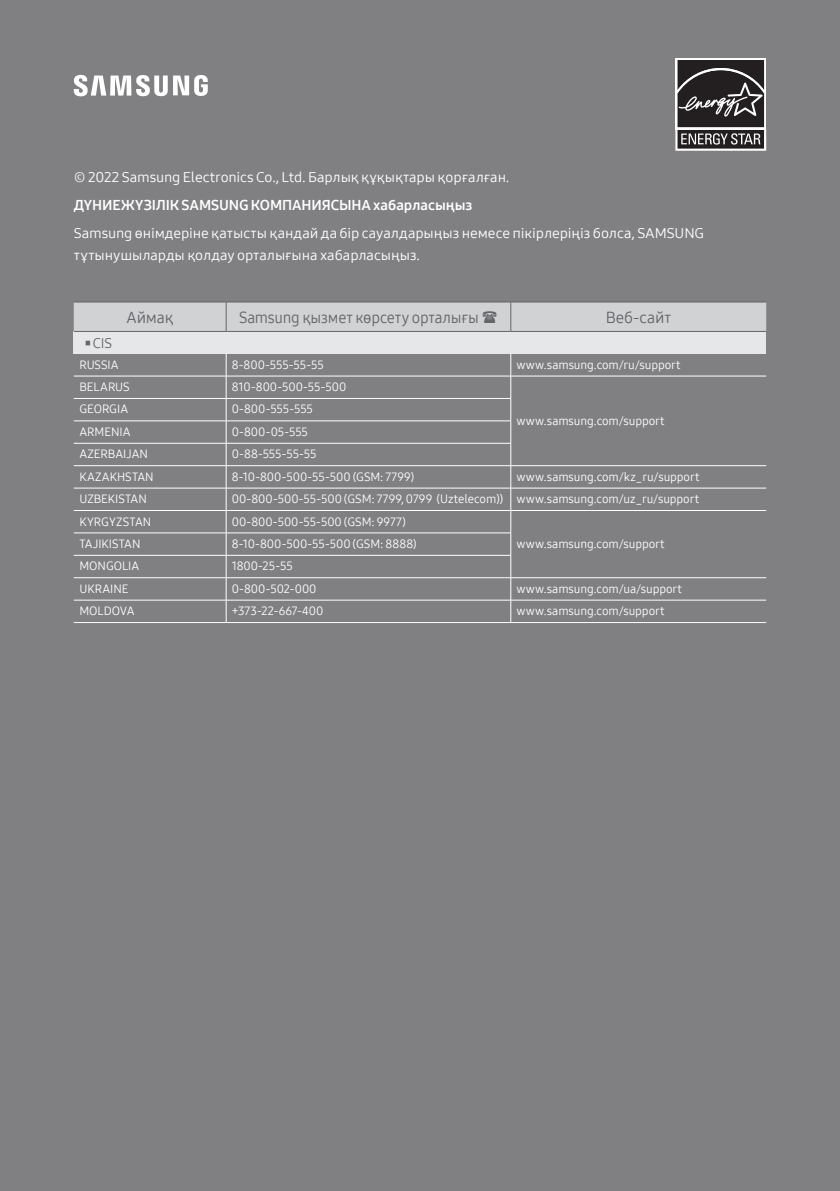
<style>
.page{position:relative;width:840px;height:1191px;background:#fff}
.page>*{position:absolute;margin:0;border:0;box-sizing:border-box;transform-origin:0 0}
.t1{font:16px "Samsung One 400";letter-spacing:-.01em;color:#646569;scale:.96 1}
.t2{font:16px "Samsung One 400";letter-spacing:-.01em;color:#646569}
.t3{font:14px/22px "Samsung One 400";letter-spacing:-.005em;color:#fff;scale:1.05 1}
.t4{font:14px "Samsung One 700";letter-spacing:-.01em;color:#fff;scale:1.05 1}
.t5{font:14px "Samsung One 400";color:#646569}
.t6{font:12px "Samsung One 400";letter-spacing:-.005em;color:#fff}
.s1{font-family:"CP Icon 1"}
</style>
<div class="page">
<div style="left:0;top:0;width:839px;height:1191px;background:#808083"></div>
<svg style="left:74px;top:75px;width:134px;height:21px"></svg>
<div style="left:675px;top:58px;width:90px;height:71px;background:#fff"></div>
<svg style="left:675px;top:60px;width:90px;height:91px"></svg>
<div style="left:74px;top:331px;width:691px;height:23px;background:#e6e7e9"></div>
<hr style="left:74px;top:331px;width:152px;height:1px;background:#646569">
<hr style="left:226px;top:331px;width:284px;height:1px;background:#646569">
<hr style="left:510px;top:331px;width:255px;height:1px;background:#646569">
<hr style="left:74px;top:376px;width:152px;height:1px;background:#fff">
<hr style="left:226px;top:376px;width:284px;height:1px;background:#fff">
<hr style="left:510px;top:376px;width:255px;height:1px;background:#fff">
<hr style="left:74px;top:398px;width:152px;height:1px;background:#fff">
<hr style="left:226px;top:398px;width:284px;height:1px;background:#fff">
<hr style="left:74px;top:420px;width:152px;height:1px;background:#fff">
<hr style="left:226px;top:420px;width:284px;height:1px;background:#fff">
<hr style="left:74px;top:443px;width:152px;height:1px;background:#fff">
<hr style="left:226px;top:443px;width:284px;height:1px;background:#fff">
<hr style="left:74px;top:465px;width:152px;height:1px;background:#fff">
<hr style="left:226px;top:465px;width:284px;height:1px;background:#fff">
<hr style="left:510px;top:465px;width:255px;height:1px;background:#fff">
<hr style="left:74px;top:488px;width:152px;height:1px;background:#fff">
<hr style="left:226px;top:488px;width:284px;height:1px;background:#fff">
<hr style="left:510px;top:488px;width:255px;height:1px;background:#fff">
<hr style="left:74px;top:510px;width:152px;height:1px;background:#fff">
<hr style="left:226px;top:510px;width:284px;height:1px;background:#fff">
<hr style="left:510px;top:510px;width:255px;height:1px;background:#fff">
<hr style="left:74px;top:532px;width:152px;height:1px;background:#fff">
<hr style="left:226px;top:532px;width:284px;height:1px;background:#fff">
<hr style="left:74px;top:555px;width:152px;height:1px;background:#fff">
<hr style="left:226px;top:555px;width:284px;height:1px;background:#fff">
<hr style="left:74px;top:577px;width:152px;height:1px;background:#fff">
<hr style="left:226px;top:577px;width:284px;height:1px;background:#fff">
<hr style="left:510px;top:577px;width:255px;height:1px;background:#fff">
<hr style="left:74px;top:600px;width:152px;height:1px;background:#fff">
<hr style="left:226px;top:600px;width:284px;height:1px;background:#fff">
<svg style="left:226px;top:354px;width:1px;height:268px"></svg>
<hr style="left:510px;top:600px;width:255px;height:1px;background:#fff">
<svg style="left:510px;top:354px;width:1px;height:268px"></svg>
<hr style="left:74px;top:622px;width:152px;height:1px;background:#fff">
<hr style="left:226px;top:622px;width:284px;height:1px;background:#fff">
<hr style="left:510px;top:622px;width:255px;height:1px;background:#fff">
<div style="left:74px;top:302px;width:691px;height:29px;background:#d1d2d4"></div>
<p class="t3" style="left:74px;top:166px;width:416px">© 2022 Samsung Electronics Co., Ltd. Барлық құқықтары қорғалған.</p>
<p class="t4" style="left:74px;top:195px;width:381px">ДҮНИЕЖҮЗІЛІК SAMSUNG КОМПАНИЯСЫНА хабарласыңыз</p>
<p class="t3" style="left:74px;top:221px;width:601px">Samsung өнімдеріне қатысты қандай да бір сауалдарыңыз немесе пікірлеріңіз болса, SAMSUNG тұтынушыларды қолдау орталығына хабарласыңыз.</p>
<h1 class="t2" style="left:126px;top:306px;width:48px">Аймақ</h1>
<h1 class="t1" style="left:239px;top:306px;width:251px">Samsung қызмет көрсету орталығы</h1>
<h1 class="t2" style="left:605px;top:306px;width:67px">Веб-сайт</h1>
<p class="t5" style="left:85px;top:334px;width:29px"><span class="s1">`</span> CIS</p>
<p class="t6" style="left:79px;top:356px;width:41px">RUSSIA</p>
<p class="t6" style="left:232px;top:356px;width:93px">8-800-555-55-55</p>
<p class="t6" style="left:516px;top:356px;width:166px">www.samsung.com/ru/support</p>
<p class="t6" style="left:79px;top:379px;width:52px">BELARUS</p>
<p class="t6" style="left:232px;top:379px;width:116px">810-800-500-55-500</p>
<p class="t6" style="left:516px;top:412px;width:150px">www.samsung.com/support</p>
<p class="t6" style="left:79px;top:401px;width:50px">GEORGIA</p>
<p class="t6" style="left:232px;top:401px;width:83px">0-800-555-555</p>
<p class="t6" style="left:79px;top:423px;width:53px">ARMENIA</p>
<p class="t6" style="left:232px;top:423px;width:78px">0-800-05-555</p>
<p class="t6" style="left:79px;top:446px;width:70px">AZERBAIJAN</p>
<p class="t6" style="left:232px;top:446px;width:86px">0-88-555-55-55</p>
<p class="t6" style="left:79px;top:468px;width:76px">KAZAKHSTAN</p>
<p class="t6" style="left:232px;top:468px;width:184px">8-10-800-500-55-500 (GSM: 7799)</p>
<p class="t6" style="left:516px;top:468px;width:184px">www.samsung.com/kz_ru/support</p>
<p class="t6" style="left:79px;top:491px;width:69px">UZBEKISTAN</p>
<p class="t6" style="left:232px;top:491px;width:468px">00-800-500-55-500 (GSM: 7799, 0799 (Uztelecom)) www.samsung.com/uz_ru/support</p>
<p class="t6" style="left:79px;top:513px;width:73px">KYRGYZSTAN</p>
<p class="t6" style="left:232px;top:513px;width:176px">00-800-500-55-500 (GSM: 9977)</p>
<p class="t6" style="left:79px;top:535px;width:63px">TAJIKISTAN</p>
<p class="t6" style="left:232px;top:535px;width:186px">8-10-800-500-55-500 (GSM: 8888)</p>
<p class="t6" style="left:516px;top:535px;width:150px">www.samsung.com/support</p>
<p class="t6" style="left:79px;top:558px;width:61px">MONGOLIA</p>
<p class="t6" style="left:232px;top:558px;width:62px">1800-25-55</p>
<p class="t6" style="left:79px;top:580px;width:51px">UKRAINE</p>
<p class="t6" style="left:232px;top:580px;width:86px">0-800-502-000</p>
<p class="t6" style="left:516px;top:580px;width:167px">www.samsung.com/ua/support</p>
<p class="t6" style="left:79px;top:603px;width:57px">MOLDOVA</p>
<p class="t6" style="left:232px;top:603px;width:93px">+373-22-667-400</p>
<p class="t6" style="left:516px;top:603px;width:150px">www.samsung.com/support</p>
</div>
